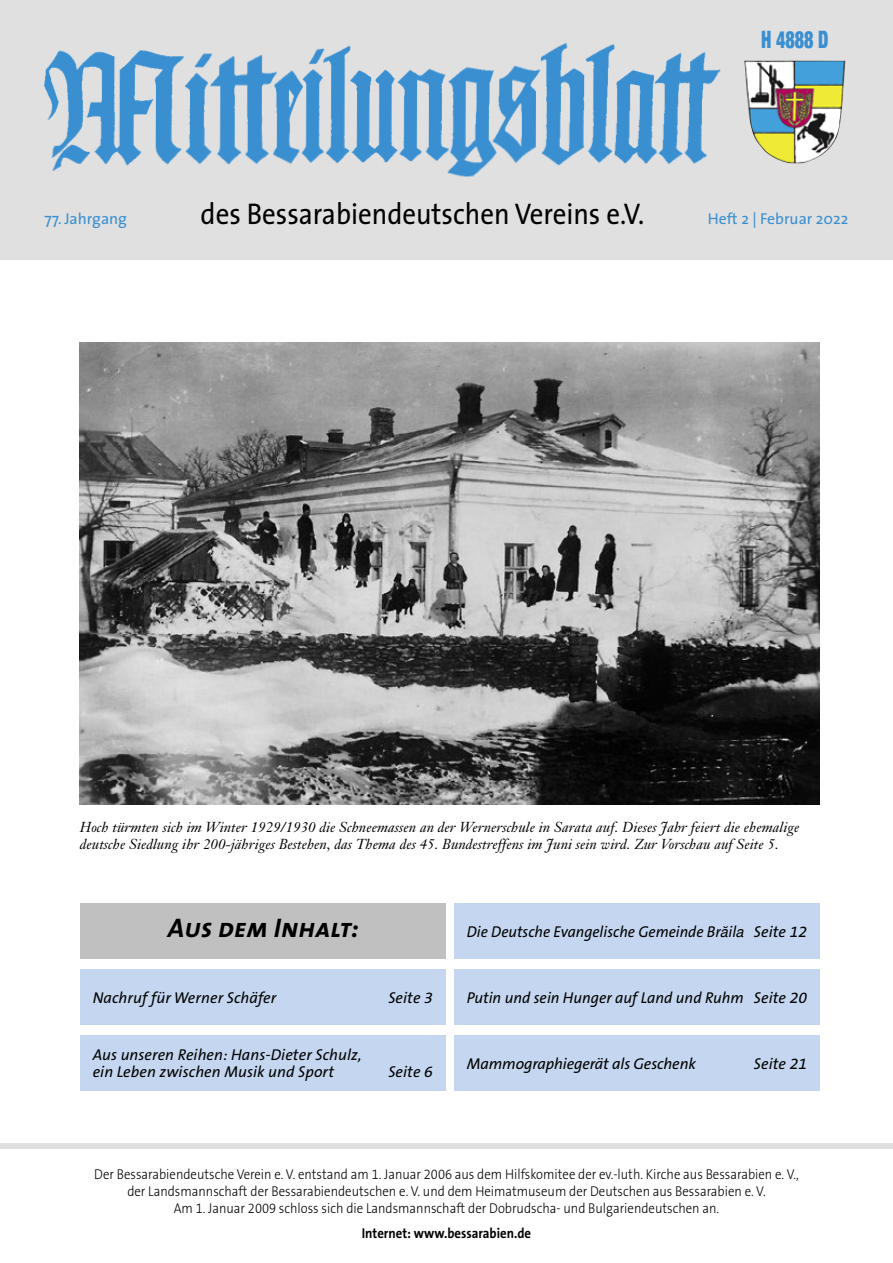
<style>
.page{position:relative;width:893px;height:1263px;background:#fff}
.page>*{position:absolute;margin:0;border:0;box-sizing:border-box;transform-origin:0 0}
.t1{font:30px "The Sans";color:#000;scale:.9 1}
.t2{font:italic 27px "The Sans Bold Caps";color:#000}
.t3{font:900 condensed 24px "Helvetica Neue";color:#398fd1;scale:.75 1}
.t4{font:italic 15.75px/17.2px "The Sans B5 Plain";letter-spacing:.005em;color:#000}
.t5{font:italic 15.75px "The Sans B5 Plain";letter-spacing:.005em;color:#000;scale:.96 1}
.t6{font:15.75px "The Sans";color:#398fd1}
.t7{font:300 14.25px/17.1px "The Sans B3";color:#000;text-align:center;scale:.9 1}
.t8{font:italic 14.25px/16.5px "Janson Text";letter-spacing:.005em;color:#000}
.t9{font:700 14.25px "The Sans B7";color:#000;scale:.9 1}
.s1{font-family:"Helvetica";font-size:15px}
</style>
<div class="page">
<div style="left:0;top:0;width:893px;height:260px;background:#e0e0e0"></div>
<img style="left:44px;top:42px;width:677px;height:135px">
<img style="left:744px;top:60px;width:101px;height:103px">
<div style="left:0;top:1143px;width:893px;height:6px;background:#e0e0e0"></div>
<div style="left:80px;top:904px;width:366px;height:55px;background:#c0c0c0"></div>
<div style="left:454px;top:1035px;width:366px;height:55px;background:#c5d7f0"></div>
<div style="left:454px;top:904px;width:366px;height:55px;background:#c5d7f0"></div>
<div style="left:80px;top:969px;width:366px;height:56px;background:#c5d7f0"></div>
<div style="left:80px;top:1035px;width:366px;height:55px;background:#c5d7f0"></div>
<div style="left:454px;top:969px;width:366px;height:56px;background:#c5d7f0"></div>
<img style="left:80px;top:343px;width:740px;height:462px">
<h3 class="t3" style="left:761px;top:19px;width:91px">H 4888 D</h3>
<p class="t6" style="left:45px;top:205px;width:84px">77. Jahrgang</p>
<h1 class="t1" style="left:201px;top:189px;width:495px">des Bessarabiendeutschen Vereins e.V.</h1>
<p class="t6" style="left:708px;top:205px;width:142px">Heft 2 | Februar 2022</p>
<p class="t8" style="left:80px;top:819px;width:721px">Hoch türmten sich im Winter 1929/1930 die Schneemassen an der Wernerschule in Sarata auf. Dieses Jahr feiert die ehemalige deutsche Siedlung ihr 200-jähriges Bestehen, das Thema des 45. Bundestreffens im Juni sein wird. Zur Vorschau auf Seite 5.</p>
<h2 class="t2" style="left:168px;top:905px;width:192px">Aus dem Inhalt:</h2>
<p class="t4" style="left:93px;top:989px;width:185px">Nachruf für Werner Schäfer</p>
<p class="t4" style="left:388px;top:989px;width:46px">Seite 3</p>
<p class="t4" style="left:93px;top:1047px;width:270px">Aus unseren Reihen: Hans-Dieter Schulz, ein Leben zwischen Musik und Sport</p>
<p class="t4" style="left:388px;top:1064px;width:46px">Seite 6</p>
<p class="t5" style="left:467px;top:924px;width:356px">Die Deutsche Evangelische Gemeinde Br<span class="s1">ă</span>il<span class="s1">a</span> Seite 12</p>
<p class="t4" style="left:467px;top:989px;width:342px">Putin und sein Hunger auf Land und Ruhm Seite 20</p>
<p class="t4" style="left:467px;top:1055px;width:231px">Mammographiegerät als Geschenk</p>
<p class="t4" style="left:754px;top:1055px;width:55px">Seite 21</p>
<p class="t7" style="left:94px;top:1166px;width:784px">Der Bessarabiendeutsche Verein e. V. entstand am 1. Januar 2006 aus dem Hilfskomitee der ev.-luth. Kirche aus Bessarabien e. V., der Landsmannschaft der Bessarabiendeutschen e. V. und dem Heimatmuseum der Deutschen aus Bessarabien e. V.<br>Am 1. Januar 2009 schloss sich die Landsmannschaft der Dobrudscha- und Bulgariendeutschen an.</p>
<p class="t9" style="left:362px;top:1225px;width:190px">Internet: www.bessarabien.de</p>
</div>
